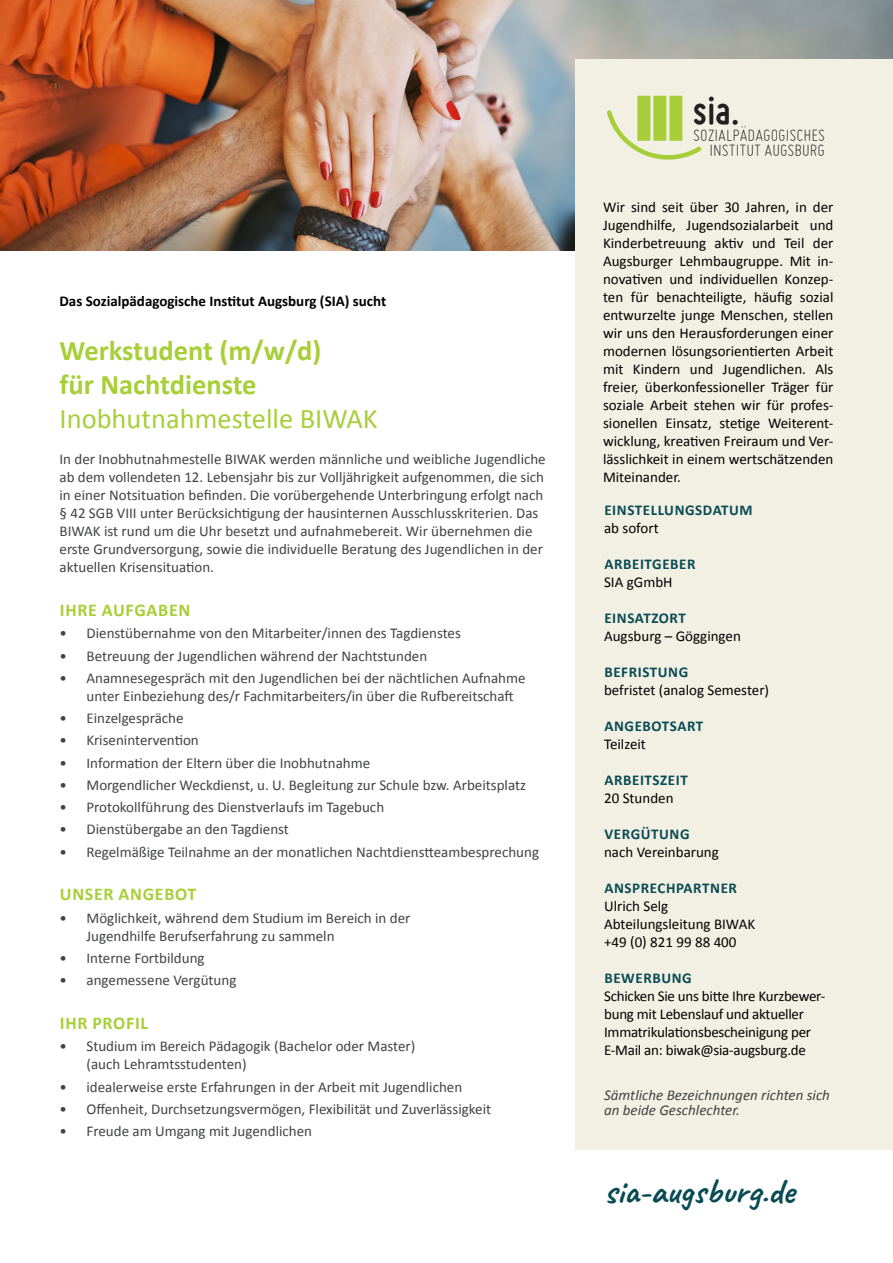
<style>
.page{position:relative;width:893px;height:1263px;background:#fff}
.page>*{position:absolute;margin:0;border:0;box-sizing:border-box;transform-origin:0 0}
.t1{font:700 43.35px "Miso";color:#231f20}
.t2{font:700 36px "Caveat";color:#094b55}
.t3{font:700 28.5px/34.2px "Calibri";color:#a8ce38}
.t4{font:28.5px "Calibri";color:#a8ce38}
.t5{font:300 18.15px/15.3px "Miso";color:#231f20;text-align:right}
.t6{font:700 18px "Calibri";letter-spacing:.04em;color:#a8ce38}
.t7{font:15px/18px "Calibri";color:#414243}
.t8{font:15px/18px "Calibri";color:#000}
.t9{font:700 15px "Calibri";letter-spacing:.04em;color:#094b55}
.t10{font:italic 15px/15px "Calibri";color:#414243}
.t11{font:700 15px "Calibri";color:#000}
</style>
<div class="page">
<img style="left:0;top:0;width:893px;height:251px">
<div style="left:575px;top:60px;width:318px;height:1090px;background:#f2f0e3"></div>
<svg style="left:607px;top:96px;width:95px;height:64px"></svg>
<p class="t11" style="left:60px;top:291px;width:328px">Das Sozialpädagogische Institut Augsburg (SIA) sucht</p>
<h3 class="t3" style="left:60px;top:333px;width:263px">Werkstudent (m/w/d) für Nachtdienste</h3>
<h3 class="t4" style="left:60px;top:401px;width:320px">Inobhutnahmestelle BIWAK</h3>
<p class="t7" style="left:60px;top:450px;width:488px">In der Inobhutnahmestelle BIWAK werden männliche und weibliche Jugendliche ab dem vollendeten 12. Lebensjahr bis zur Volljährigkeit aufgenommen, die sich in einer Notsituation befinden. Die vorübergehende Unterbringung erfolgt nach § 42 SGB VIII unter Berücksichtigung der hausinternen Ausschlusskriterien. Das BIWAK ist rund um die Uhr besetzt und aufnahmebereit. Wir übernehmen die erste Grundversorgung, sowie die individuelle Beratung des Jugendlichen in der aktuellen Krisensituation.</p>
<p class="t6" style="left:60px;top:598px;width:132px">IHRE AUFGABEN</p>
<p class="t7" style="left:60px;top:624px;width:403px">• Dienstübernahme von den Mitarbeiter/innen des Tagdienstes</p>
<p class="t7" style="left:60px;top:647px;width:369px">• Betreuung der Jugendlichen während der Nachtstunden</p>
<p class="t7" style="left:87px;top:669px;width:441px;text-indent:-27px">• Anamnesegespräch mit den Jugendlichen bei der nächtlichen Aufnahme unter Einbeziehung des/r Fachmitarbeiters/in über die Rufbereitschaft</p>
<p class="t7" style="left:60px;top:709px;width:126px">• Einzelgespräche</p>
<p class="t7" style="left:60px;top:731px;width:141px">• Krisenintervention</p>
<p class="t7" style="left:60px;top:754px;width:312px">• Information der Eltern über die Inobhutnahme</p>
<p class="t7" style="left:60px;top:776px;width:468px">• Morgendlicher Weckdienst, u. U. Begleitung zur Schule bzw. Arbeitsplatz</p>
<p class="t7" style="left:60px;top:798px;width:326px">• Protokollführung des Dienstverlaufs im Tagebuch</p>
<p class="t7" style="left:60px;top:820px;width:231px">• Dienstübergabe an den Tagdienst</p>
<p class="t7" style="left:60px;top:842px;width:481px">• Regelmäßige Teilnahme an der monatlichen Nachtdienstteambesprechung</p>
<p class="t6" style="left:60px;top:883px;width:138px">UNSER ANGEBOT</p>
<p class="t7" style="left:87px;top:909px;width:325px;text-indent:-27px">• Möglichkeit, während dem Studium im Bereich in der<br>Jugendhilfe Berufserfahrung zu sammeln</p>
<p class="t7" style="left:60px;top:949px;width:147px">• Interne Fortbildung</p>
<p class="t7" style="left:60px;top:971px;width:178px">• angemessene Vergütung</p>
<p class="t6" style="left:60px;top:1011px;width:90px">IHR PROFIL</p>
<p class="t7" style="left:87px;top:1037px;width:330px;text-indent:-27px">• Studium im Bereich Pädagogik (Bachelor oder Master) (auch Lehramtsstudenten)</p>
<p class="t7" style="left:60px;top:1078px;width:404px">• idealerweise erste Erfahrungen in der Arbeit mit Jugendlichen</p>
<p class="t7" style="left:60px;top:1100px;width:433px">• Offenheit, Durchsetzungsvermögen, Flexibilität und Zuverlässigkeit</p>
<p class="t7" style="left:60px;top:1122px;width:254px">• Freude am Umgang mit Jugendlichen</p>
<h1 class="t1" style="left:693px;top:85px;width:48px">sia.</h1>
<p class="t5" style="left:693px;top:127px;width:133px">SOZIALPÄDAGOGISCHES<br>INSTITUT AUGSBURG</p>
<p class="t8" style="left:603px;top:198px;width:232px;text-align:justify">Wir sind seit über 30 Jahren, in der Jugendhilfe, Jugendsozialarbeit und Kinderbetreuung aktiv und Teil der Augsburger Lehmbaugruppe. Mit in&shy;novativen und individuellen Konzep&shy;ten für benachteiligte, häufig sozial entwurzelte junge Menschen, stellen wir uns den Herausforderungen einer modernen lösungsorientierten Arbeit mit Kindern und Jugendlichen. Als freier, überkonfessioneller Träger für soziale Arbeit stehen wir für profes&shy;sionellen Einsatz, stetige Weiterent&shy;wicklung, kreativen Freiraum und Ver&shy;lässlichkeit in einem wertschätzenden Miteinander.</p>
<p class="t9" style="left:604px;top:500px;width:150px">EINSTELLUNGSDATUM</p>
<p class="t8" style="left:604px;top:519px;width:56px">ab sofort</p>
<p class="t9" style="left:604px;top:554px;width:93px">ARBEITGEBER</p>
<p class="t8" style="left:604px;top:573px;width:70px">SIA gGmbH</p>
<p class="t9" style="left:604px;top:608px;width:83px">EINSATZORT</p>
<p class="t8" style="left:604px;top:627px;width:138px">Augsburg – Göggingen</p>
<p class="t9" style="left:604px;top:662px;width:85px">BEFRISTUNG</p>
<p class="t8" style="left:604px;top:681px;width:167px">befristet (analog Semester)</p>
<p class="t9" style="left:604px;top:716px;width:101px">ANGEBOTSART</p>
<p class="t8" style="left:604px;top:735px;width:43px">Teilzeit</p>
<p class="t9" style="left:604px;top:770px;width:85px">ARBEITSZEIT</p>
<p class="t8" style="left:604px;top:789px;width:71px">20 Stunden</p>
<p class="t9" style="left:604px;top:824px;width:87px">VERGÜTUNG</p>
<p class="t8" style="left:604px;top:843px;width:116px">nach Vereinbarung</p>
<p class="t9" style="left:604px;top:878px;width:134px">ANSPRECHPARTNER</p>
<p class="t8" style="left:604px;top:897px;width:153px">Ulrich Selg<br>Abteilungsleitung BIWAK +49 (0) 821 99 88 400</p>
<p class="t9" style="left:604px;top:968px;width:89px">BEWERBUNG</p>
<p class="t8" style="left:604px;top:987px;width:223px">Schicken Sie uns bitte Ihre Kurzbewer&shy;bung mit Lebenslauf und aktueller Immatrikulationsbescheinigung per E-Mail an: biwak@sia-augsburg.de</p>
<p class="t10" style="left:604px;top:1087px;width:227px">Sämtliche Bezeichnungen richten sich an beide Geschlechter.</p>
<h2 class="t2" style="left:604px;top:1169px;width:192px">sia-augsburg.de</h2>
</div>
